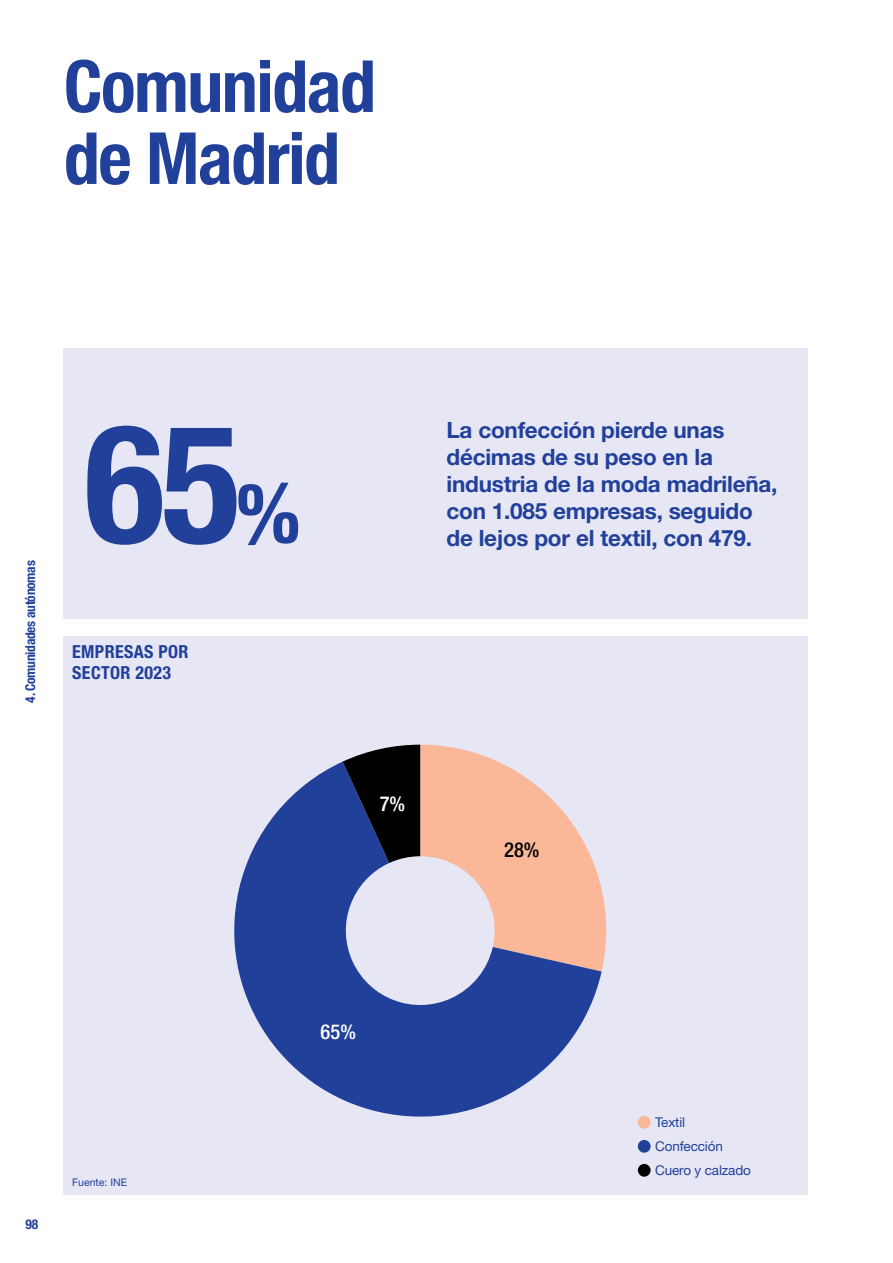
<style>
.page{position:relative;width:893px;height:1263px;background:#fff}
.page>*{position:absolute;margin:0;border:0;box-sizing:border-box;transform-origin:0 0}
.t1{font:700 condensed 165px "Helvetica Neue LT Std";color:#21409a}
.t2{font:700 condensed 72px/72px "Helvetica Neue LT Std";letter-spacing:-.02em;color:#21409a}
.t3{font:700 22.5px/27px "Helvetica Neue LT Std";letter-spacing:-.01em;color:#21409a}
.t4{font:500 condensed 20.55px "Helvetica Neue LT Std";color:#fff}
.t5{font:500 condensed 20.55px "Helvetica Neue LT Std";color:#000}
.t6{font:700 condensed 18px/21px "Helvetica Neue LT Std";letter-spacing:.02em;color:#21409a}
.t7{font:13.5px/24px "Helvetica Neue LT Std";letter-spacing:-.01em;color:#21409a}
.t8{font:700 condensed 13.5px "Helvetica Neue LT Std";letter-spacing:-.02em;color:#21409a}
.t9{font:10.5px "Helvetica Neue LT Std";color:#21409a}
.s1{font-size:82.5px}
</style>
<div class="page">
<div style="left:64px;top:637px;width:744px;height:558px;background:#e6e6f4"></div>
<svg style="left:234px;top:762px;width:368px;height:355px;fill:#21409a"></svg>
<svg style="left:343px;top:745px;width:263px;height:226px"></svg>
<div style="left:64px;top:349px;width:744px;height:270px;background:#e6e6f4"></div>
<div style="left:638px;top:1116px;width:13px;height:13px;background:#fab899;border-radius:50%"></div>
<div style="left:638px;top:1140px;width:13px;height:13px;background:#21409a;border-radius:50%"></div>
<div style="left:638px;top:1164px;width:13px;height:13px;background:#000;border-radius:50%"></div>
<h2 class="t2" style="left:64px;top:49px;width:314px">Comunidad de Madrid</h2>
<p class="t8" style="left:22px;top:702px;width:144px;rotate:-90deg">4. Comunidades autónomas</p>
<h1 class="t1" style="left:85px;top:384px;width:217px">65<span class="s1">%</span></h1>
<p class="t6" style="left:72px;top:641px;width:118px">EMPRESAS POR<br>SECTOR 2023</p>
<p class="t3" style="left:446px;top:416px;width:332px">La confección pierde unas décimas de su peso en la industria de la moda madrileña, con 1.085 empresas, seguido</p>
<p class="t3" style="left:446px;top:524px;width:307px">de lejos por el textil, con 479.</p>
<p class="t4" style="left:380px;top:791px;width:27px">7%</p>
<p class="t5" style="left:504px;top:837px;width:37px">28%</p>
<p class="t8" style="left:25px;top:1216px;width:14px">98</p>
<p class="t9" style="left:72px;top:1176px;width:56px">Fuente: INE</p>
<p class="t4" style="left:321px;top:1020px;width:37px">65%</p>
<p class="t7" style="left:655px;top:1110px;width:97px">Textil<br>Confección<br>Cuero y calzado</p>
</div>
